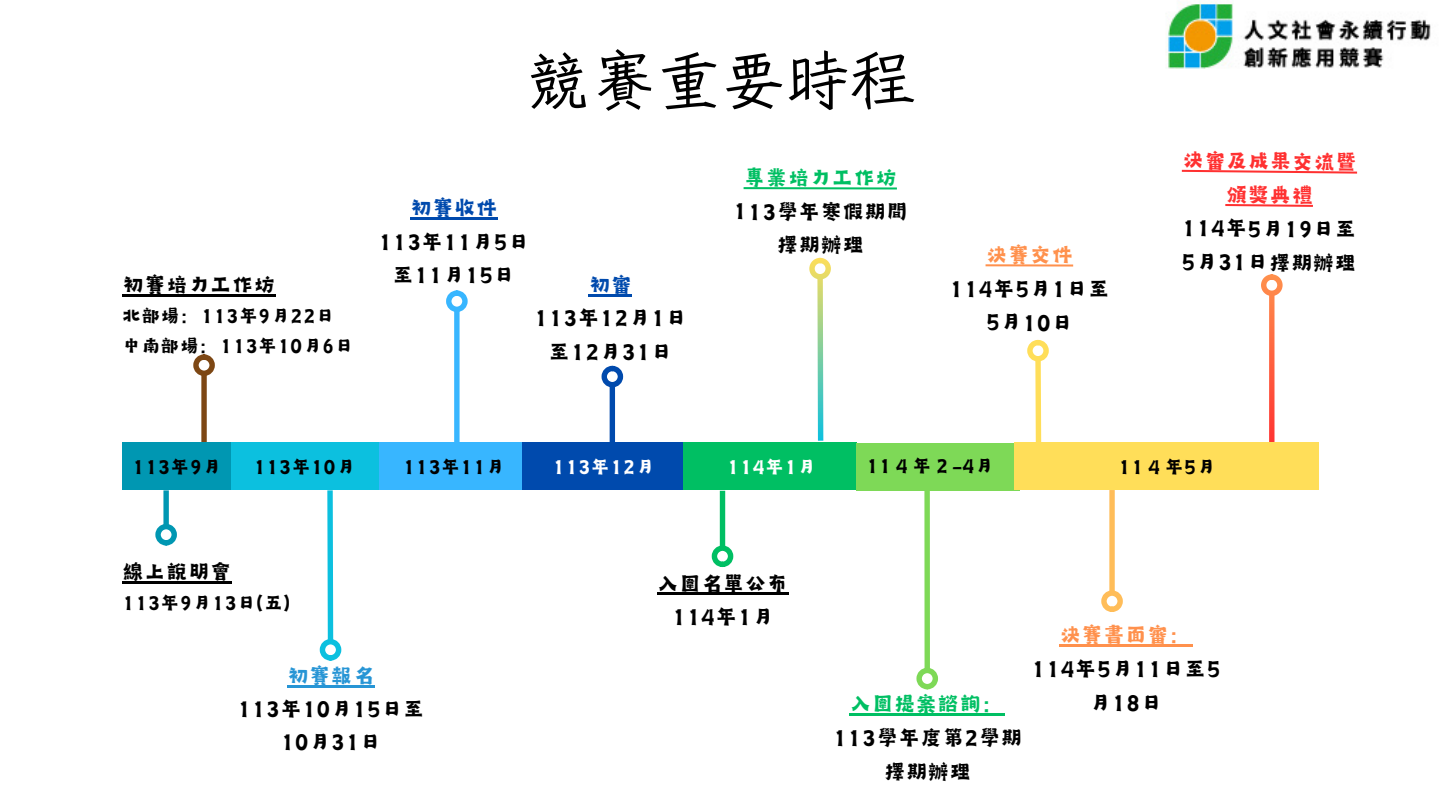
<style>
.page{position:relative;width:1440px;height:810px;background:#fff}
.page>*{position:absolute;margin:0;border:0;box-sizing:border-box;transform-origin:0 0}
.t1{font:72px "Canva Beautiful TC";color:#000}
.t2{font:24.3px/33.7px "Canva Joy Hei CN";color:#000;text-align:center}
.t3{font:24.3px/33.7px "Canva Joy Hei CN";color:#ff3131;text-align:center}
.t4{font:24.3px "Canva Joy Hei CN";color:#ff914d}
.t5{font:24.3px "Canva Joy Hei CN";color:#00bf63}
.t6{font:24.3px "Canva Joy Hei CN";color:#004aad}
.t7{font:24.3px "Canva Joy Hei CN";color:#2795d5}
.t8{font:24.1px/33.1px "Canva Joy Hei CN";color:#000;text-align:center}
.t9{font:21.3px "Canva Joy Hei CN";color:#000}
.t10{font:21.3px "Canva Joy Hei CN";color:#fff}
.s1{color:#00bf63}
</style>
<div class="page">
<hr style="left:410px;top:218px;width:87px;height:2px;background:#004aad">
<div style="left:454px;top:311px;width:6px;height:142px;background:#38b6ff"></div>
<div style="left:446px;top:290px;width:22px;height:22px;border:5px solid #38b6ff;border-radius:50%"></div>
<div style="left:610px;top:386px;width:5px;height:56px;background:#004aad"></div>
<div style="left:602px;top:366px;width:21px;height:21px;border:5px solid #004aad;border-radius:50%"></div>
<hr style="left:122px;top:581px;width:109px;height:2px;background:#000">
<hr style="left:122px;top:294px;width:153px;height:2px;background:#000">
<div style="left:201px;top:375px;width:6px;height:68px;background:#7d4714"></div>
<div style="left:193px;top:354px;width:22px;height:22px;border:5px solid #7d4714;border-radius:50%"></div>
<hr style="left:287px;top:685px;width:87px;height:2px;background:#2795d5">
<hr style="left:588px;top:294px;width:44px;height:2px;background:#004aad">
<div style="left:122px;top:442px;width:109px;height:48px;background:#0097b2"></div>
<div style="left:231px;top:442px;width:149px;height:48px;background:#0cc0df"></div>
<div style="left:379px;top:442px;width:149px;height:48px;background:#38b6ff"></div>
<div style="left:163px;top:490px;width:6px;height:35px;background:#0097b2"></div>
<div style="left:155px;top:524px;width:22px;height:21px;border:5px solid #0097b2;border-radius:50%"></div>
<svg style="left:326px;top:490px;width:9px;height:156px"></svg>
<div style="left:320px;top:639px;width:21px;height:22px;border:5px solid #0cc0df;border-radius:50%"></div>
<div style="left:523px;top:442px;width:162px;height:48px;background:#004aad"></div>
<div style="left:684px;top:442px;width:173px;height:48px;background:#00bf63"></div>
<div style="left:856px;top:443px;width:164px;height:48px;background:#7ed957"></div>
<svg style="left:1269px;top:296px;width:6px;height:146px"></svg>
<div style="left:1261px;top:274px;width:22px;height:22px;border:5px solid #fff;border-radius:50%"></div>
<div style="left:1015px;top:442px;width:304px;height:48px;background:#ffde59"></div>
<div style="left:720px;top:491px;width:5px;height:56px;background:#00bf63"></div>
<div style="left:712px;top:545px;width:21px;height:22px;border:5px solid #00bf63;border-radius:50%"></div>
<hr style="left:657px;top:593px;width:131px;height:2px;background:#000">
<svg style="left:815px;top:278px;width:10px;height:163px"></svg>
<div style="left:809px;top:258px;width:22px;height:21px;border:5px solid #fff;border-radius:50%"></div>
<svg style="left:744px;top:187px;width:153px;height:3px"></svg>
<div style="left:924px;top:491px;width:6px;height:178px;background:#7ed957"></div>
<div style="left:916px;top:668px;width:22px;height:21px;border:5px solid #7ed957;border-radius:50%"></div>
<hr style="left:850px;top:714px;width:155px;height:2px;background:#00bf63">
<svg style="left:1033px;top:355px;width:10px;height:87px"></svg>
<div style="left:1027px;top:340px;width:22px;height:22px;border:5px solid #ffde59;border-radius:50%"></div>
<hr style="left:986px;top:264px;width:87px;height:3px;background:#ff914d">
<div style="left:1109px;top:490px;width:6px;height:102px;background:#ffbd59"></div>
<div style="left:1101px;top:590px;width:22px;height:22px;border:5px solid #ffbd59;border-radius:50%"></div>
<hr style="left:1059px;top:644px;width:133px;height:2px;background:#ff914d">
<svg style="left:1182px;top:170px;width:175px;height:4px"></svg>
<svg style="left:1225px;top:204px;width:88px;height:3px"></svg>
<img style="left:1166px;top:0;width:265px;height:69px">
<h2 class="t2" style="left:122px;top:267px;width:155px">初賽培力工作坊</h2>
<p class="t9" style="left:122px;top:306px;width:214px">北部場：113年9月22日</p>
<h2 class="t9" style="left:122px;top:336px;width:233px">中南部場：113年10月6日</h2>
<p class="t1" style="left:526px;top:45px;width:390px">競賽重要時程</p>
<h1 class="t6" style="left:410px;top:197px;width:89px">初賽收件</h1>
<p class="t8" style="left:378px;top:225px;width:153px">113年11月5日至11月15日</p>
<h2 class="t6" style="left:588px;top:273px;width:45px">初審</h2>
<p class="t2" style="left:534px;top:301px;width:155px">113年12月1日至12月31日</p>
<p class="t5" style="left:744px;top:166px;width:155px">專業培力工作坊</p>
<p class="t2" style="left:733px;top:194px;width:177px">113學年寒假期間擇期辦理</p>
<p class="t4" style="left:986px;top:244px;width:89px">決賽交件</p>
<h2 class="t2" style="left:949px;top:271px;width:162px">114年5月1日至<br>5月10日</h2>
<p class="t3" style="left:1182px;top:143px;width:177px;rotate:1deg">決審及成果交流暨頒獎典禮</p>
<h2 class="t2" style="left:1182px;top:210px;width:177px;text-align:left;rotate:1deg">114年5月19日至<br>5月31日擇期辦理</h2>
<p class="t9" style="left:132px;top:457px;width:91px">113年9月</p>
<p class="t9" style="left:253px;top:457px;width:104px">113年10月</p>
<p class="t9" style="left:402px;top:457px;width:104px">113年11月</p>
<h2 class="t10" style="left:552px;top:457px;width:104px">113年12月</h2>
<p class="t10" style="left:727px;top:457px;width:91px">114年1月</p>
<p class="t9" style="left:866px;top:456px;width:129px">11４年２-4月</p>
<p class="t9" style="left:1118px;top:457px;width:99px">11４年5月</p>
<h2 class="t2" style="left:122px;top:555px;width:111px">線上說明會</h2>
<p class="t9" style="left:122px;top:593px;width:170px">113年9月13日(五)</p>
<p class="t7" style="left:287px;top:664px;width:89px">初賽報名</p>
<p class="t8" style="left:237px;top:692px;width:189px">113年10月15日至<br>10月31日</p>
<p class="t2" style="left:657px;top:566px;width:133px">入圍名單公布</p>
<p class="t2" style="left:671px;top:600px;width:104px">114年1月</p>
<p class="t2" style="left:832px;top:687px;width:191px"><span class="s1">入圍提案諮詢：<br></span>113學年度第2學期</p>
<p class="t2" style="left:883px;top:755px;width:89px">擇期辦理</p>
<p class="t4" style="left:1059px;top:624px;width:135px">決賽書面審：</p>
<h2 class="t2" style="left:1031px;top:651px;width:191px">114年5月11日至5月18日</h2>
</div>
